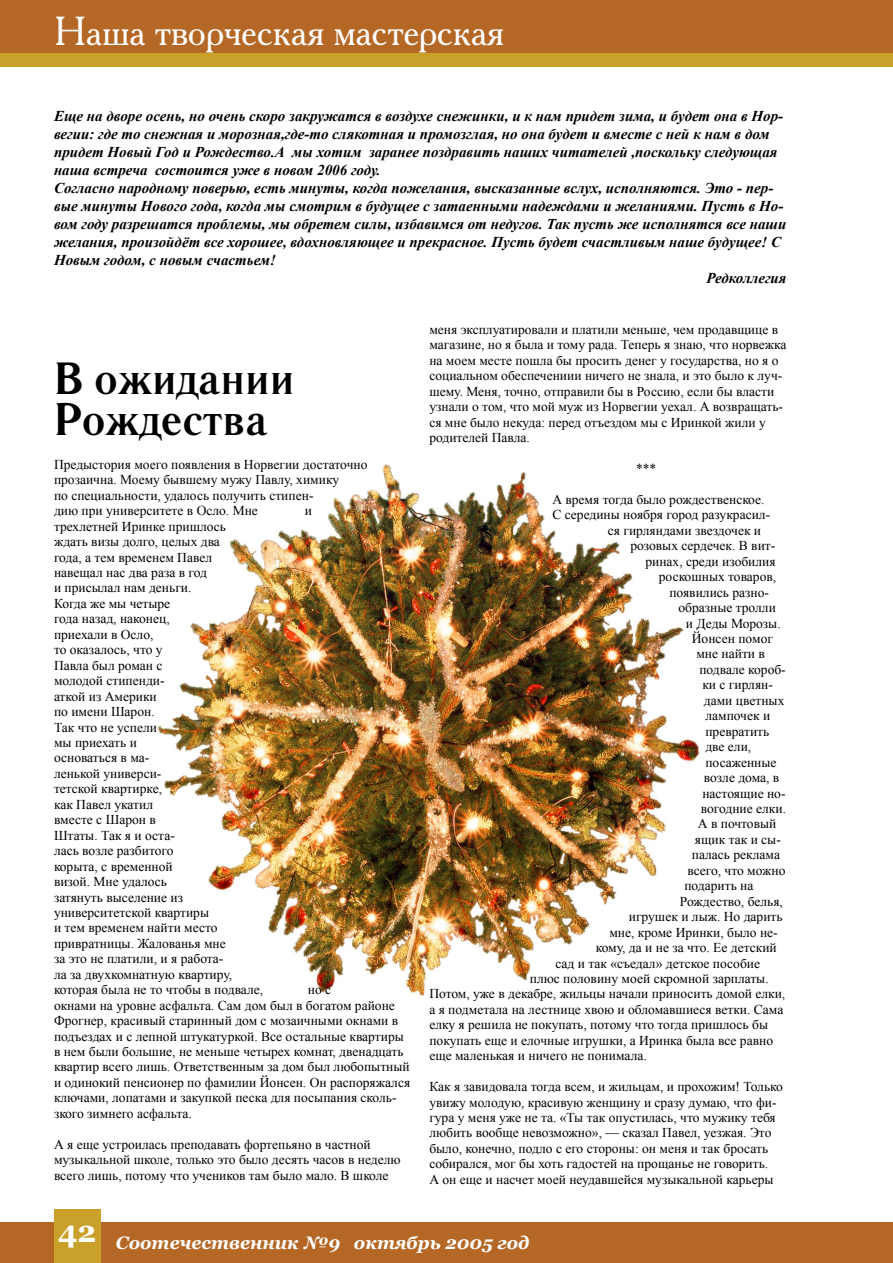
<style>
.page{position:relative;width:893px;height:1263px;background:#fff}
.page>*{position:absolute;margin:0;border:0;box-sizing:border-box;transform-origin:0 0}
.Header1{font:700 45px "Literaturnaya C";color:#000}
.t1{font:40.5px "Academy C";color:#fff}
.t2{font:italic 700 18px "Georgia";color:#fff}
.Русский_12pt{font:italic 700 15px/18px "Times New Roman";color:#000}
.Русский_12pt-2{font:13.5px/15.5px "Times New Roman";color:#000}
</style>
<div class="page">
<div style="left:0;top:0;width:893px;height:53px;background:#b56826"></div>
<div style="left:0;top:53px;width:893px;height:13px;background:#c9a02a"></div>
<div style="left:0;top:1222px;width:893px;height:41px;background:#b56826"></div>
<div style="left:54px;top:1209px;width:46px;height:54px;background:#c9a02a"></div>
<img style="left:157px;top:464px;width:543px;height:532px">
<p class="t1" style="left:54px;top:6px;width:452px">Наша творческая мастерская</p>
<p class="Русский_12pt" style="left:54px;top:106px;width:731px">Еще на дворе осень, но очень скоро закружатся в воздухе снежинки, и к нам придет зима, и будет она в Нор&shy;вегии: где то снежная и морозная,где-то слякотная и промозглая, но она будет и вместе с ней к нам в дом придет Новый Год и Рождество.А мы хотим заранее поздравить наших читателей ,поскольку следующая наша встреча состоится уже в новом 2006 году.</p>
<p class="Русский_12pt" style="left:54px;top:178px;width:734px">Согласно народному поверью, есть минуты, когда пожелания, высказанные вслух, исполняются. Это - пер&shy;вые минуты Нового года, когда мы смотрим в будущее с затаенными надеждами и желаниями. Пусть в Но&shy;вом году разрешатся проблемы, мы обретем силы, избавимся от недугов. Так пусть же исполнятся все наши желания, произойдёт все хорошее, вдохновляющее и прекрасное. Пусть будет счастливым наше будущее! С Новым годом, с новым счастьем!</p>
<p class="Русский_12pt" style="left:706px;top:268px;width:82px">Редколлегия</p>
<p class="Header1" style="left:54px;top:351px;width:242px">В ожидании</p>
<p class="Header1" style="left:54px;top:392px;width:215px">Рождества</p>
<p class="Русский_12pt-2" style="left:54px;top:456px;width:315px">Предыстория моего появления в Норвегии достаточно прозаична. Моему бывшему мужу Павлу, химику<br>по специальности, удалось получить стипен-<br>дию при университете в Осло. Мне</p>
<p class="Русский_12pt-2" style="left:305px;top:503px;width:9px">и</p>
<p class="Русский_12pt-2" style="left:54px;top:518px;width:211px">трехлетней Иринке пришлось ждать визы долго, целых два<br>года, а тем временем Павел навещал нас два раза в год<br>и присылал нам деньги.<br>Когда же мы четыре<br>года назад, наконец,<br>приехали в Осло,<br>то оказалось, что у<br>Павла был роман с<br>молодой стипенди-<br>аткой из Америки<br>по имени Шарон.<br>Так что не успели<br>мы приехать и<br>основаться в ма-<br>ленькой универси-<br>тетской квартирке,<br>как Павел укатил<br>вместе с Шарон в<br>Штаты. Так я и оста-<br>лась возле разбитого<br>корыта, с временной<br>визой. Мне удалось<br>затянуть выселение из университетской квартиры<br>и тем временем найти место привратницы. Жалованья мне<br>за это не платили, и я работа-<br>ла за двухкомнатную квартиру, которая была не то чтобы в подвале,</p>
<p class="Русский_12pt-2" style="left:54px;top:982px;width:358px;text-indent:254px">но с<br>окнами на уровне асфальта. Сам дом был в богатом районе Фрогнер, красивый старинный дом с мозаичными окнами в подъездах и с лепной штукатуркой. Все остальные квартиры в нем были большие, не меньше четырех комнат, двенадцать квартир всего лишь. Ответственным за дом был любопытный и одинокий пенсионер по фамилии Йонсен. Он распоряжался ключами, лопатами и закупкой песка для посыпания сколь&shy;зкого зимнего асфальта.</p>
<p class="Русский_12pt-2" style="left:54px;top:1136px;width:348px">А я еще устроилась преподавать фортепьяно в частной музыкальной школе, только это было десять часов в неделю всего лишь, потому что учеников там было мало. В школе</p>
<p class="Русский_12pt-2" style="left:429px;top:321px;width:359px">меня эксплуатировали и платили меньше, чем продавщице в магазине, но я была и тому рада. Теперь я знаю, что норвежка на моем месте пошла бы просить денег у государства, но я о социальном обеспечениии ничего не знала, и это было к луч&shy;шему. Меня, точно, отправили бы в Россию, если бы власти узнали о том, что мой муж из Норвегии уехал. А возвращать&shy;ся мне было некуда: перед отъездом мы с Иринкой жили у родителей Павла.</p>
<p class="Русский_12pt-2" style="left:636px;top:461px;width:22px">***</p>
<p class="Русский_12pt-2" style="left:552px;top:491px;width:214px">А время тогда было рождественское.</p>
<p class="Русский_12pt-2" style="left:552px;top:507px;width:219px">С середины ноября город разукрасил-</p>
<p class="Русский_12pt-2" style="left:608px;top:522px;width:155px">ся гирляндами звездочек и</p>
<p class="Русский_12pt-2" style="left:630px;top:538px;width:146px">розовых сердечек. В вит-</p>
<p class="Русский_12pt-2" style="left:645px;top:553px;width:132px">ринах, среди изобилия</p>
<p class="Русский_12pt-2" style="left:659px;top:569px;width:119px">роскошных товаров,</p>
<p class="Русский_12pt-2" style="left:669px;top:584px;width:101px">появились разно-</p>
<p class="Русский_12pt-2" style="left:678px;top:600px;width:99px">образные тролли</p>
<p class="Русский_12pt-2" style="left:686px;top:615px;width:96px">и Деды Морозы.</p>
<p class="Русский_12pt-2" style="left:692px;top:630px;width:83px">Йонсен помог</p>
<p class="Русский_12pt-2" style="left:696px;top:646px;width:70px">мне найти в</p>
<p class="Русский_12pt-2" style="left:699px;top:661px;width:88px">подвале короб-</p>
<p class="Русский_12pt-2" style="left:702px;top:677px;width:72px">ки с гирлян-</p>
<p class="Русский_12pt-2" style="left:704px;top:692px;width:82px">дами цветных</p>
<p class="Русский_12pt-2" style="left:705px;top:708px;width:66px">лампочек и</p>
<p class="Русский_12pt-2" style="left:705px;top:723px;width:65px">превратить</p>
<p class="Русский_12pt-2" style="left:705px;top:739px;width:47px">две ели,</p>
<p class="Русский_12pt-2" style="left:705px;top:754px;width:73px">посаженные</p>
<p class="Русский_12pt-2" style="left:704px;top:770px;width:77px">возле дома, в</p>
<p class="Русский_12pt-2" style="left:702px;top:785px;width:85px">настоящие но-</p>
<p class="Русский_12pt-2" style="left:701px;top:800px;width:87px">вогодние елки.</p>
<p class="Русский_12pt-2" style="left:698px;top:816px;width:80px">А в почтовый</p>
<p class="Русский_12pt-2" style="left:695px;top:831px;width:88px">ящик так и сы-</p>
<p class="Русский_12pt-2" style="left:692px;top:847px;width:90px">палась реклама</p>
<p class="Русский_12pt-2" style="left:687px;top:862px;width:100px">всего, что можно</p>
<p class="Русский_12pt-2" style="left:684px;top:878px;width:71px">подарить на</p>
<p class="Русский_12pt-2" style="left:680px;top:893px;width:105px">Рождество, белья,</p>
<p class="Русский_12pt-2" style="left:629px;top:909px;width:155px">игрушек и лыж. Но дарить</p>
<p class="Русский_12pt-2" style="left:609px;top:924px;width:170px">мне, кроме Иринки, было не-</p>
<p class="Русский_12pt-2" style="left:596px;top:939px;width:182px">кому, да и не за что. Ее детский</p>
<p class="Русский_12pt-2" style="left:555px;top:955px;width:206px">сад и так «съедал» детское пособие</p>
<p class="Русский_12pt-2" style="left:530px;top:970px;width:240px">плюс половину моей скромной зарплаты.</p>
<p class="Русский_12pt-2" style="left:429px;top:986px;width:357px">Потом, уже в декабре, жильцы начали приносить домой елки,</p>
<p class="Русский_12pt-2" style="left:429px;top:1001px;width:356px">а я подметала на лестнице хвою и обломавшиеся ветки. Сама</p>
<p class="Русский_12pt-2" style="left:429px;top:1017px;width:340px">елку я решила не покупать, потому что тогда пришлось бы</p>
<p class="Русский_12pt-2" style="left:429px;top:1032px;width:345px">покупать еще и елочные игрушки, а Иринка была все равно</p>
<p class="Русский_12pt-2" style="left:429px;top:1048px;width:219px">еще маленькая и ничего не понимала.</p>
<p class="Русский_12pt-2" style="left:429px;top:1079px;width:355px">Как я завидовала тогда всем, и жильцам, и прохожим! Только увижу молодую, красивую женщину и сразу думаю, что фи&shy;гура у меня уже не та. «Ты так опустилась, что мужику тебя любить вообще невозможно», — сказал Павел, уезжая. Это было, конечно, подло с его стороны: он меня и так бросать собирался, мог бы хоть гадостей на прощанье не говорить.<br>А он еще и насчет моей неудавшейся музыкальной карьеры</p>
<h3 class="t2" style="left:58px;top:1232px;width:473px"><sup>42</sup> Соотечественник №9 октябрь 2005 год</h3>
</div>
